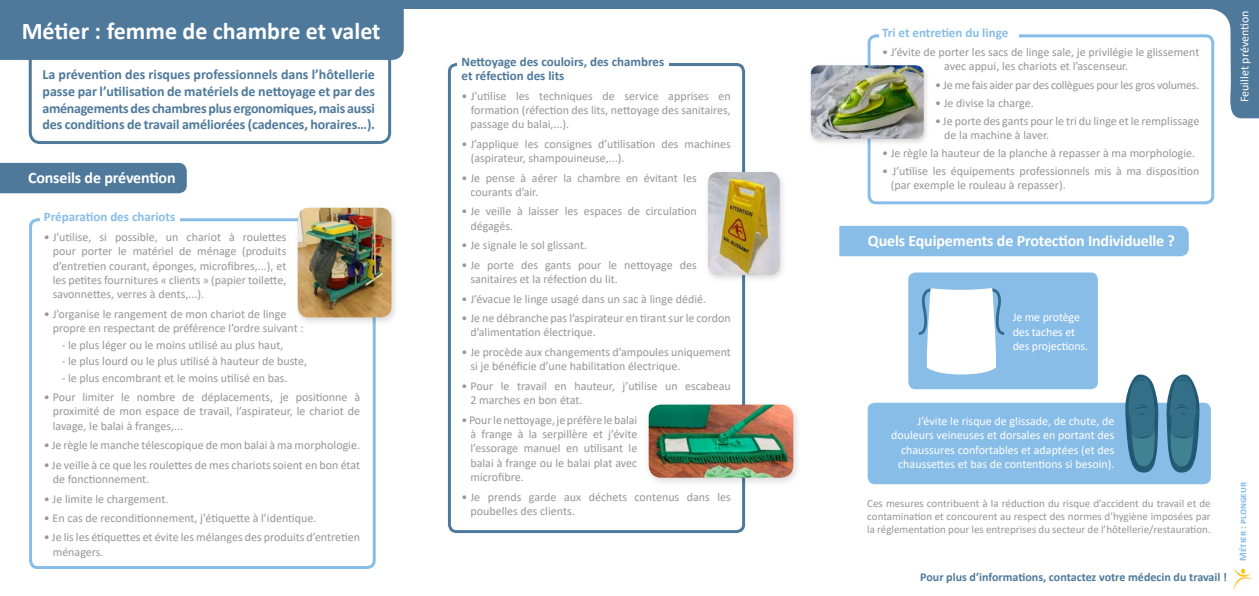
<style>
.page{position:relative;width:1259px;height:596px;background:#fff}
.page>*{position:absolute;margin:0;border:0;box-sizing:border-box;transform-origin:0 0}
.t1{font:700 24px "Calibri";color:#fff}
.t2{font:700 16px "Calibri";letter-spacing:-.01em;color:#fff}
.t3{font:700 14px/16.8px "Calibri";letter-spacing:-.02em;color:#4e799b;text-align:justify}
.t4{font:700 13px/14px "Calibri";color:#4e799b}
.t5{font:700 13px "Calibri";color:#88bde8}
.t6{font:12px/14.4px "Calibri";color:#979696}
.t7{font:12px/14.4px "Calibri";color:#fff}
.t8{font:700 12px "Calibri";color:#4e799b}
.t9{font:12px "Calibri";letter-spacing:-.02em;color:#979696}
.t10{font:11px/13.2px "Calibri";color:#979696;text-align:justify}
.t11{font:700 10px "Calibri";color:#88bde8}
</style>
<div class="page">
<img style="left:1233px;top:568px;width:20px;height:22px">
<svg style="left:871px;top:9px;width:388px;height:109px"></svg>
<div style="left:29px;top:40px;width:362px;height:104px;border:3px solid #4e799b;border-radius:10px"></div>
<div style="left:0;top:0;width:404px;height:60px;background:#4e799b"></div>
<div style="left:908px;top:272px;width:190px;height:117px;background:#88bde8;border-radius:7px"></div>
<div style="left:867px;top:402px;width:343px;height:82px;background:#88bde8;border-radius:7px"></div>
<svg style="left:918px;top:288px;width:86px;height:86px"></svg>
<svg style="left:1124px;top:374px;width:34px;height:98px"></svg>
<svg style="left:1166px;top:374px;width:34px;height:98px"></svg>
<div style="left:0;top:163px;width:187px;height:30px;background:#4e799b"></div>
<div style="left:839px;top:226px;width:349px;height:30px;background:#88bde8"></div>
<div style="left:29px;top:218px;width:347px;height:350px;border:3px solid #88bde8;border-radius:7px"></div>
<div style="left:40px;top:212px;width:139px;height:12px;background:#fff"></div>
<div style="left:293px;top:204px;width:106px;height:122px;background:#000;opacity:.15"></div>
<img style="left:298px;top:207px;width:93px;height:110px">
<div style="left:448px;top:63px;width:297px;height:469px;border:3px solid #4e799b;border-radius:7px"></div>
<div style="left:457px;top:57px;width:212px;height:12px;background:#fff"></div>
<div style="left:643px;top:400px;width:159px;height:87px;background:#000;opacity:.15"></div>
<img style="left:648px;top:404px;width:145px;height:73px">
<div style="left:867px;top:34px;width:347px;height:170px;border:3px solid #88bde8;border-radius:7px"></div>
<div style="left:879px;top:28px;width:139px;height:12px;background:#fff"></div>
<div style="left:807px;top:63px;width:123px;height:83px;background:#000;opacity:.15"></div>
<img style="left:811px;top:65px;width:112px;height:74px">
<div style="left:935px;top:59px;width:9px;height:12px;background:#fff"></div>
<div style="left:394px;top:0;width:865px;height:9px;background:#4e799b"></div>
<div style="left:703px;top:169px;width:84px;height:114px;background:#000;opacity:.15"></div>
<img style="left:708px;top:172px;width:71px;height:103px">
<h1 class="t1" style="left:22px;top:14px;width:360px">Métier : femme de chambre et valet</h1>
<p class="t3" style="left:43px;top:66px;width:334px">La prévention des risques professionnels dans l’hôtellerie passe par l’utilisation de matériels de nettoyage et par des aménagements des chambres plus ergonomiques, mais aussi des conditions de travail améliorées (cadences, horaires…).</p>
<h2 class="t2" style="left:28px;top:166px;width:149px">Conseils de prévention</h2>
<p class="t5" style="left:44px;top:208px;width:133px">Préparation des chariots</p>
<p class="t6" style="left:53px;top:229px;width:235px;text-align:justify;text-indent:-9px">• J’utilise, si possible, un chariot à roulettes pour porter le matériel de ménage (produits d’entretien courant, éponges, microfibres,...), et les petites fournitures « clients » (papier toilette, savonnettes, verres à dents,...).</p>
<p class="t6" style="left:53px;top:306px;width:252px;text-indent:-9px">• J’organise le rangement de mon chariot de linge propre en respectant de préférence l’ordre suivant :</p>
<p class="t6" style="left:62px;top:337px;width:223px">- le plus léger ou le moins utilisé au plus haut,</p>
<p class="t6" style="left:62px;top:353px;width:247px">- le plus lourd ou le plus utilisé à hauteur de buste,</p>
<p class="t6" style="left:62px;top:370px;width:227px">- le plus encombrant et le moins utilisé en bas.</p>
<p class="t6" style="left:53px;top:389px;width:309px;text-align:justify;text-indent:-9px">• Pour limiter le nombre de déplacements, je positionne à proximité de mon espace de travail, l’aspirateur, le chariot de lavage, le balai à franges,...</p>
<p class="t6" style="left:44px;top:437px;width:318px">• Je règle le manche télescopique de mon balai à ma morphologie.</p>
<p class="t6" style="left:53px;top:457px;width:309px;text-indent:-9px">• Je veille à ce que les roulettes de mes chariots soient en bon état de fonctionnement.</p>
<p class="t6" style="left:44px;top:490px;width:126px">• Je limite le chargement.</p>
<p class="t6" style="left:44px;top:510px;width:274px">• En cas de reconditionnement, j’étiquette à l’identique.</p>
<p class="t6" style="left:53px;top:529px;width:309px;text-indent:-9px">• Je lis les étiquettes et évite les mélanges des produits d’entretien ménagers.</p>
<p class="t4" style="left:461px;top:55px;width:204px">Nettoyage des couloirs, des chambres et réfection des lits</p>
<p class="t6" style="left:470px;top:88px;width:262px;text-align:justify;text-indent:-9px">• J’utilise les techniques de service apprises en formation (réfection des lits, nettoyage des sanitaires, passage du balai,...).</p>
<p class="t6" style="left:471px;top:136px;width:262px;text-indent:-9px">• J’applique les consignes d’utilisation des machines (aspirateur, shampouineuse,...).</p>
<p class="t6" style="left:470px;top:170px;width:228px;text-indent:-9px">• Je pense à aérer la chambre en évitant les courants d’air.</p>
<p class="t6" style="left:470px;top:204px;width:228px;text-indent:-9px">• Je veille à laisser les espaces de circulation dégagés.</p>
<p class="t6" style="left:461px;top:238px;width:127px">• Je signale le sol glissant.</p>
<p class="t6" style="left:470px;top:257px;width:228px;text-indent:-9px">• Je porte des gants pour le nettoyage des sanitaires et la réfection du lit.</p>
<p class="t6" style="left:461px;top:291px;width:246px">• J’évacue le linge usagé dans un sac à linge dédié.</p>
<p class="t6" style="left:470px;top:310px;width:262px;text-indent:-9px">• Je ne débranche pas l’aspirateur en tirant sur le cordon d’alimentation électrique.</p>
<p class="t6" style="left:470px;top:344px;width:262px;text-indent:-9px">• Je procède aux changements d’ampoules uniquement si je bénéficie d’une habilitation électrique.</p>
<p class="t6" style="left:470px;top:378px;width:262px;text-indent:-9px">• Pour le travail en hauteur, j’utilise un escabeau<br>2 marches en bon état.</p>
<p class="t6" style="left:470px;top:412px;width:168px;text-align:justify;text-indent:-9px">• Pour le nettoyage, je préfère le balai à frange à la serpillère et j’évite l’essorage manuel en utilisant le balai à frange ou le balai plat avec microfibre.</p>
<p class="t6" style="left:470px;top:489px;width:262px;text-indent:-9px">• Je prends garde aux déchets contenus dans les poubelles des clients.</p>
<p class="t5" style="left:882px;top:24px;width:128px">Tri et entretien du linge</p>
<p class="t6" style="left:944px;top:45px;width:257px;line-height:14px;text-indent:-62px">• J’évite de porter les sacs de linge sale, je privilégie le glissement avec appui, les chariots et l’ascenseur.</p>
<p class="t9" style="left:935px;top:76px;width:266px">• Je me fais aider par des collègues pour les gros volumes.</p>
<p class="t6" style="left:935px;top:95px;width:100px">• Je divise la charge.</p>
<p class="t6" style="left:944px;top:113px;width:257px;line-height:14px;text-indent:-9px">• Je porte des gants pour le tri du linge et le remplissage de la machine à laver.</p>
<p class="t6" style="left:882px;top:145px;width:315px">• Je règle la hauteur de la planche à repasser à ma morphologie.</p>
<p class="t6" style="left:891px;top:163px;width:310px;line-height:14px;text-indent:-9px">• J’utilise les équipements professionnels mis à ma disposition (par exemple le rouleau à repasser).</p>
<h2 class="t2" style="left:868px;top:229px;width:309px">Quels Equipements de Protection Individuelle ?</h2>
<p class="t7" style="left:1237px;top:102px;width:93px;rotate:-90deg">Feuillet prévention</p>
<p class="t7" style="left:1012px;top:309px;width:77px">Je me protège des taches et des projections.</p>
<p class="t7" style="left:891px;top:413px;width:225px;text-align:right">J’évite le risque de glissade, de chute, de douleurs veineuses et dorsales en portant des chaussures confortables et adaptées (et des chaussettes et bas de contentions si besoin).</p>
<p class="t10" style="left:867px;top:496px;width:345px">Ces mesures contribuent à la réduction du risque d’accident du travail et de contamination et concourent au respect des normes d’hygiène imposées par la réglementation pour les entreprises du secteur de l’hôtellerie/restauration.</p>
<p class="t8" style="left:920px;top:568px;width:308px">Pour plus d’informations, contactez votre médecin du travail !</p>
<p class="t11" style="left:1235px;top:560px;width:80px;rotate:-90deg">Métier : plongeur</p>
</div>
